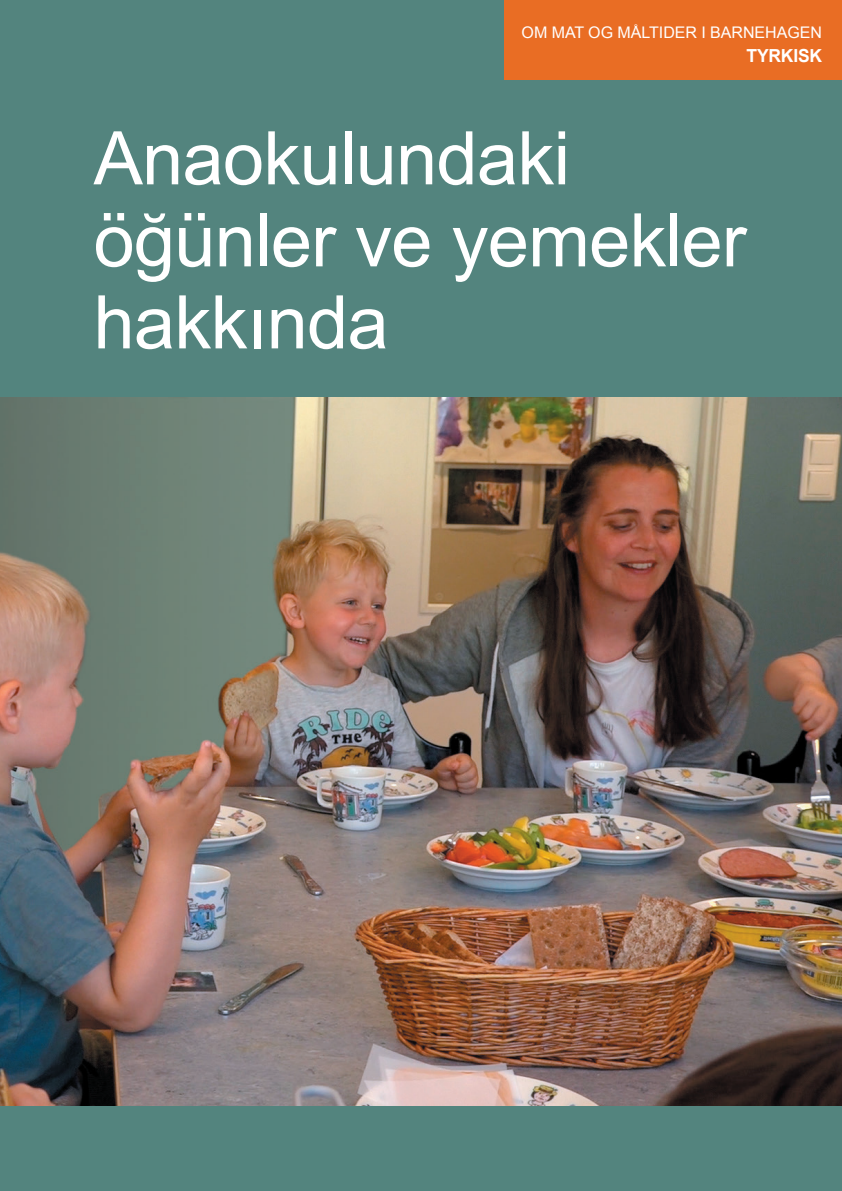
<style>
.page{position:relative;width:842px;height:1191px;background:#53847e}
.page>*{position:absolute;margin:0;border:0;box-sizing:border-box;transform-origin:0 0}
.t1{font:74px/82px "Arial";letter-spacing:-.01em;color:#fff}
.t2{font:700 18px "Arial";letter-spacing:-.01em;color:#fff}
.t3{font:16px "Arial";color:#fff}
</style>
<div class="page">
<img style="left:0;top:397px;width:842px;height:709px">
<div style="left:505px;top:0;width:337px;height:79px;background:#e96d24"></div>
<p class="t3" style="left:522px;top:22px;width:302px">OM MAT OG MÅLTIDER I BARNEHAGEN</p>
<p class="t2" style="left:746px;top:44px;width:77px">TYRKISK</p>
<p class="t1" style="left:94px;top:118px;width:654px">Anaokulundaki öğünler ve yemekler hakkında</p>
</div>
